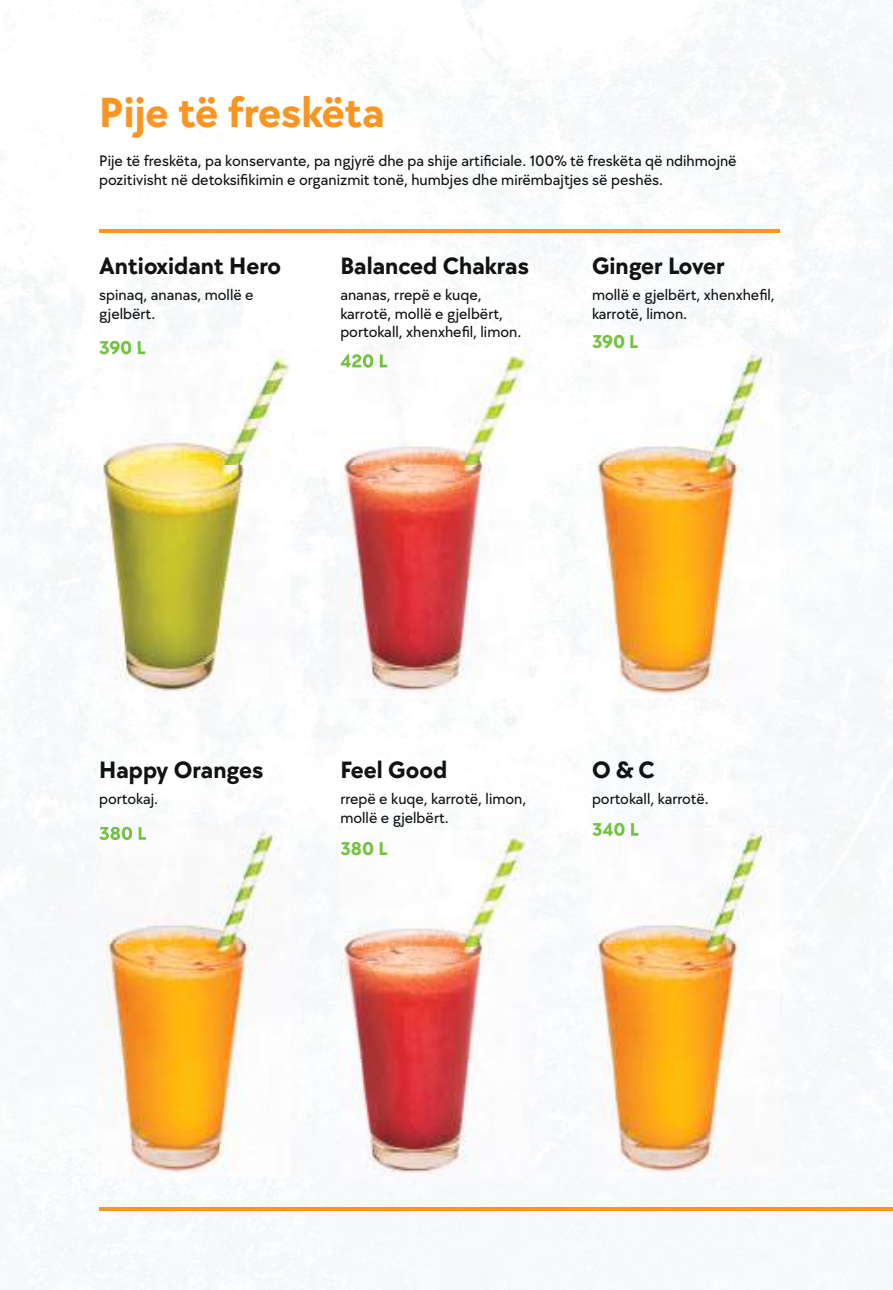
<style>
.page{position:relative;width:893px;height:1290px;background:#fff}
.page>*{position:absolute;margin:0;border:0;box-sizing:border-box;transform-origin:0 0}
.t1{font:700 43.75px "TT Chocolates";color:#fa9521}
.t2{font:700 24.5px "TT Chocolates";color:#111213}
.t3{font:700 19.25px "TT Chocolates";color:#73c242}
.t4{font:500 15.75px/18.9px "TT Chocolates";color:#111213}
</style>
<div class="page">
<img style="left:0;top:0;width:893px;height:1290px">
<hr style="left:99px;top:230px;width:680px;height:3px;background:#fa9521">
<img style="left:103px;top:349px;width:187px;height:349px">
<img style="left:103px;top:349px;width:42px;height:6px">
<img style="left:340px;top:349px;width:188px;height:349px">
<img style="left:341px;top:354px;width:46px;height:14px">
<img style="left:340px;top:831px;width:188px;height:349px">
<img style="left:592px;top:349px;width:188px;height:349px">
<hr style="left:99px;top:1207px;width:794px;height:3px;background:#fa9521">
<img style="left:592px;top:828px;width:188px;height:348px">
<img style="left:592px;top:828px;width:46px;height:8px">
<img style="left:103px;top:828px;width:187px;height:348px">
<img style="left:103px;top:828px;width:43px;height:12px">
<h1 class="t1" style="left:99px;top:81px;width:287px">Pije të freskëta</h1>
<p class="t4" style="left:99px;top:151px;width:639px">Pije të freskëta, pa konservante, pa ngjyrë dhe pa shije artificiale. 100% të freskëta që ndihmojnë pozitivisht në detoksifikimin e organizmit tonë, humbjes dhe mirëmbajtjes së peshës.</p>
<h2 class="t2" style="left:99px;top:249px;width:183px">Antioxidant Hero</h2>
<p class="t4" style="left:99px;top:284px;width:156px">spinaq, ananas, mollë e gjelbërt.</p>
<p class="t3" style="left:99px;top:334px;width:48px">390 L</p>
<h2 class="t2" style="left:340px;top:249px;width:190px">Balanced Chakras</h2>
<p class="t4" style="left:340px;top:284px;width:183px">ananas, rrepë e kuqe, karrotë, mollë e gjelbërt, portokall, xhenxhefil, limon.</p>
<h2 class="t2" style="left:592px;top:249px;width:134px">Ginger Lover</h2>
<p class="t4" style="left:592px;top:284px;width:184px">mollë e gjelbërt, xhenxhefil, karrotë, limon.</p>
<p class="t3" style="left:592px;top:328px;width:48px">390 L</p>
<h2 class="t2" style="left:99px;top:753px;width:166px">Happy Oranges</h2>
<h2 class="t2" style="left:340px;top:753px;width:108px">Feel Good</h2>
<h2 class="t2" style="left:592px;top:753px;width:64px">O &amp; C</h2>
<p class="t4" style="left:99px;top:789px;width:60px">portokaj.</p>
<p class="t3" style="left:99px;top:820px;width:49px">380 L</p>
<p class="t4" style="left:340px;top:789px;width:188px">rrepë e kuqe, karrotë, limon, mollë e gjelbërt.</p>
<p class="t3" style="left:340px;top:835px;width:49px">380 L</p>
<p class="t4" style="left:592px;top:789px;width:118px">portokall, karrotë.</p>
<p class="t3" style="left:592px;top:816px;width:48px">340 L</p>
</div>
